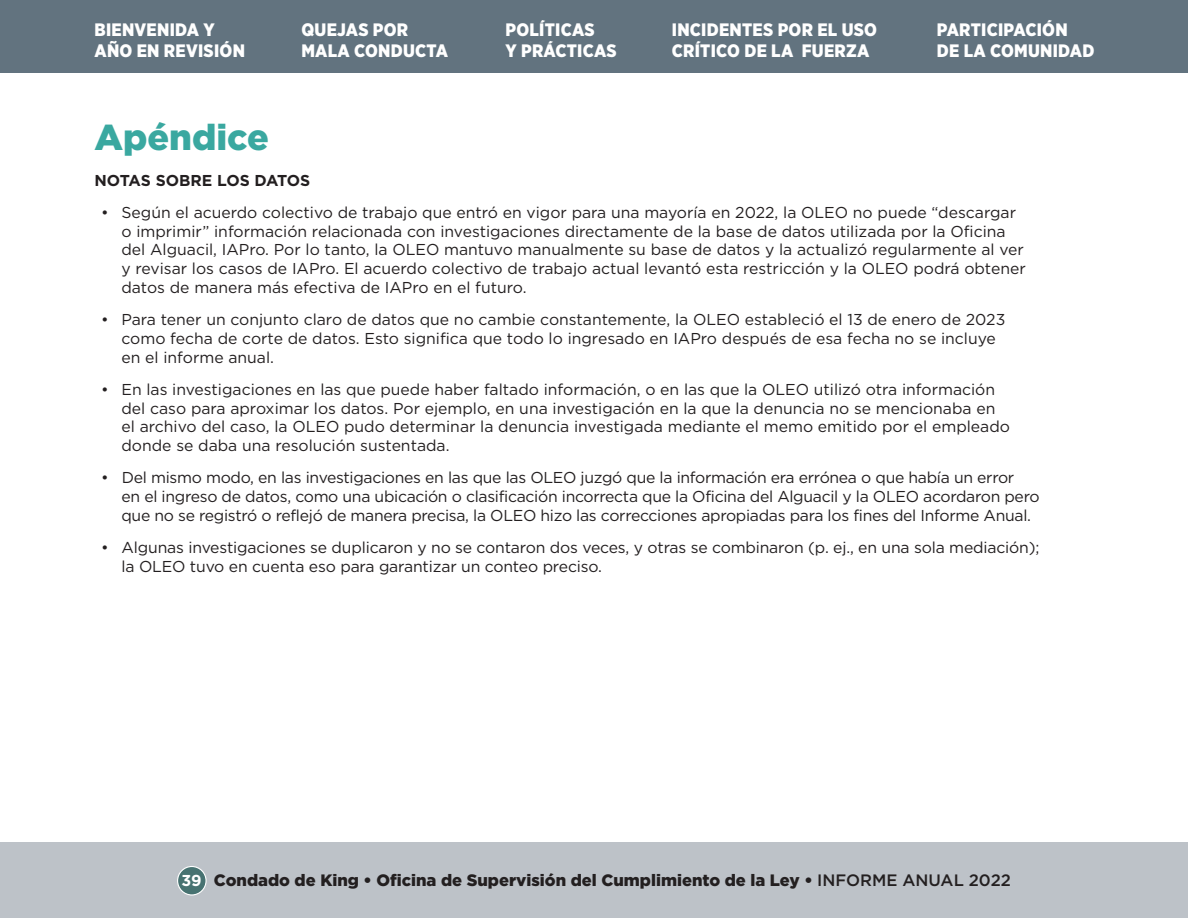
<style>
.page{position:relative;width:1188px;height:918px;background:#fff}
.page>*{position:absolute;margin:0;border:0;box-sizing:border-box;transform-origin:0 0}
.Header_2{font:900 36px "Gotham";color:#3aa8a0}
.t1{font:900 18px/21px "Gotham Narrow";letter-spacing:.015em;color:#fff}
.t2{font:900 16.5px "Gotham";color:#231f20}
.t3{font:15.75px/18.8px "Gotham";color:#231f20}
.t4{font:15.75px/18.8px "Gotham";letter-spacing:-.02em;color:#231f20}
.t5{font:700 15.75px "Gotham";letter-spacing:-.01em;color:#231f20}
.s1{font-weight:700;font-size:15.75px;color:#fff}
.s2{font-weight:500}
</style>
<div class="page">
<div style="left:0;top:842px;width:1188px;height:76px;background:#bdc2c8"></div>
<div style="left:178px;top:867px;width:28px;height:28px;background:#477271;border-radius:50%"></div>
<div style="left:177px;top:866px;width:30px;height:30px;border:1px solid #fff;border-radius:50%"></div>
<div style="left:0;top:0;width:1188px;height:73px;background:#62737f"></div>
<p class="t1" style="left:94px;top:19px;width:152px">BIENVENIDA Y<br>AÑO EN REVISIÓN</p>
<p class="t1" style="left:301px;top:19px;width:148px">QUEJAS POR<br>MALA CONDUCTA</p>
<p class="t1" style="left:506px;top:19px;width:113px">POLÍTICAS<br>Y PRÁCTICAS</p>
<p class="t1" style="left:672px;top:19px;width:207px">INCIDENTES POR EL USO<br>CRÍTICO DE LA FUERZA</p>
<p class="t1" style="left:937px;top:19px;width:159px">PARTICIPACIÓN<br>DE LA COMUNIDAD</p>
<h2 class="Header_2" style="left:94px;top:113px;width:176px">Apéndice</h2>
<h3 class="t5" style="left:94px;top:170px;width:217px">NOTAS SOBRE LOS DATOS</h3>
<p class="t3" style="left:122px;top:203px;width:906px;text-indent:-20px">• Según el acuerdo colectivo de trabajo que entró en vigor para una mayoría en 2022, la OLEO no puede “descargar o imprimir” información relacionada con investigaciones directamente de la base de datos utilizada por la Oficina del Alguacil, IAPro. Por lo tanto, la OLEO mantuvo manualmente su base de datos y la actualizó regularmente al ver y revisar los casos de IAPro. El acuerdo colectivo de trabajo actual levantó esta restricción y la OLEO podrá obtener datos de manera más efectiva de IAPro en el futuro.</p>
<p class="t3" style="left:122px;top:310px;width:885px;text-indent:-20px">• Para tener un conjunto claro de datos que no cambie constantemente, la OLEO estableció el 13 de enero de 2023 como fecha de corte de datos. Esto significa que todo lo ingresado en IAPro después de esa fecha no se incluye en el informe anual.</p>
<p class="t3" style="left:122px;top:380px;width:890px;text-indent:-20px">• En las investigaciones en las que puede haber faltado información, o en las que la OLEO utilizó otra información del caso para aproximar los datos. Por ejemplo, en una investigación en la que la denuncia no se mencionaba en el archivo del caso, la OLEO pudo determinar la denuncia investigada mediante el memo emitido por el empleado donde se daba una resolución sustentada.</p>
<p class="t4" style="left:122px;top:468px;width:920px;text-indent:-20px">• Del mismo modo, en las investigaciones en las que las OLEO juzgó que la información era errónea o que había un error<br>en el ingreso de datos, como una ubicación o clasificación incorrecta que la Oficina del Alguacil y la OLEO acordaron pero que no se registró o reflejó de manera precisa, la OLEO hizo las correcciones apropiadas para los fines del Informe Anual.</p>
<p class="t3" style="left:122px;top:538px;width:920px;text-indent:-20px">• Algunas investigaciones se duplicaron y no se contaron dos veces, y otras se combinaron (p. ej., en una sola mediación); la OLEO tuvo en cuenta eso para garantizar un conteo preciso.</p>
<p class="t2" style="left:182px;top:869px;width:831px"><span class="s1">39</span> Condado de King • Oficina de Supervisión del Cumplimiento de la Ley • <span class="s2">INFORME ANUAL 2022</span></p>
</div>
